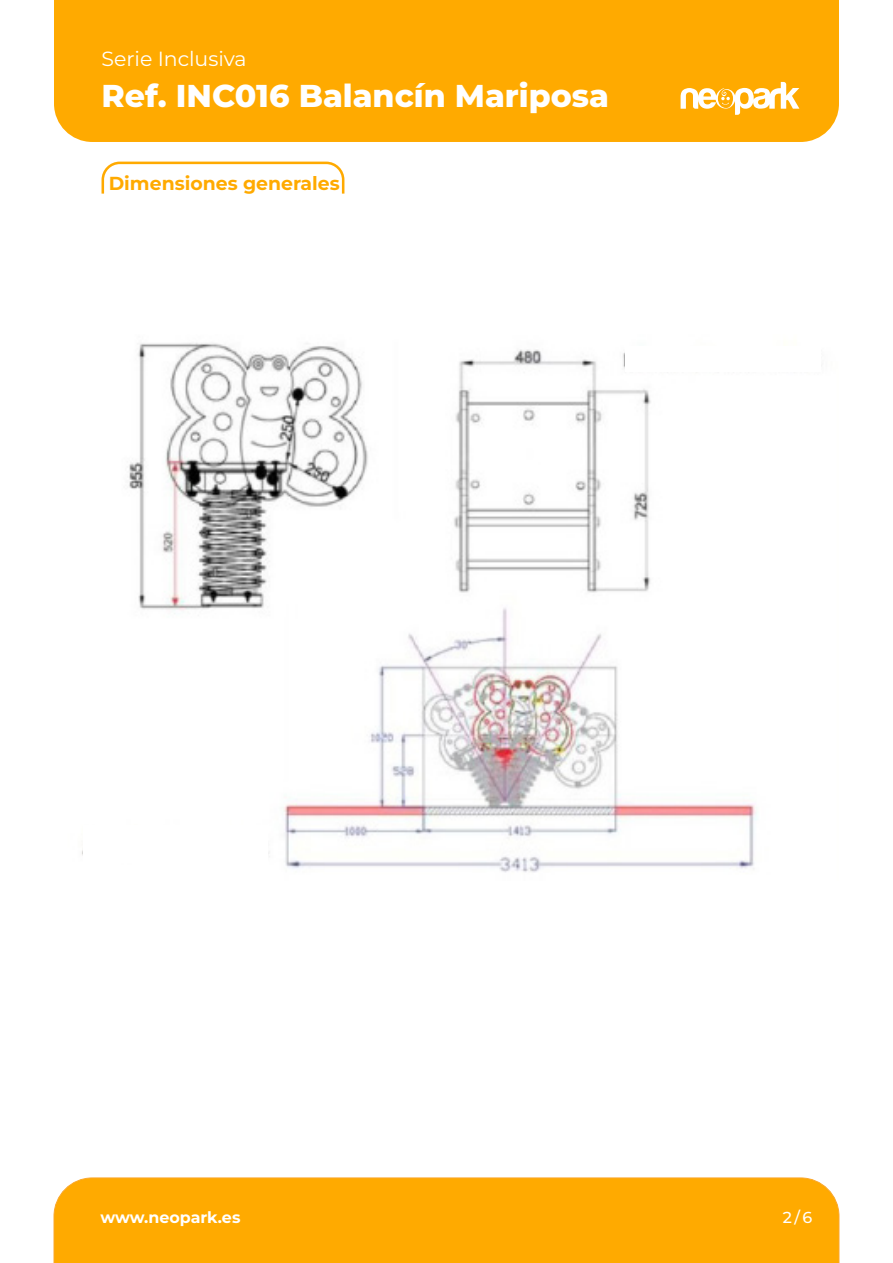
<style>
.page{position:relative;width:893px;height:1263px;background:#fff}
.page>*{position:absolute;margin:0;border:0;box-sizing:border-box;transform-origin:0 0}
.t1{font:800 31.65px "Montserrat";color:#fff}
.t2{font:20.4px "Montserrat";color:#fff}
.t3{font:700 18.9px "Montserrat";color:#fa0}
.t4{font:700 15.9px "Montserrat";color:#fff}
.t5{font:500 15.9px "Montserrat";color:#fff}
</style>
<div class="page">
<div style="left:54px;top:1178px;width:785px;height:85px;background:#fa0"></div>
<div style="left:54px;top:0;width:785px;height:142px;background:#fa0"></div>
<svg style="left:681px;top:82px;width:118px;height:33px"></svg>
<svg style="left:101px;top:161px;width:244px;height:33px"></svg>
<img style="left:81px;top:343px;width:676px;height:530px">
<div style="left:83px;top:825px;width:185px;height:38px;background:#fff"></div>
<div style="left:625px;top:347px;width:196px;height:25px;background:#fff"></div>
<p class="t2" style="left:102px;top:45px;width:147px">Serie Inclusiva</p>
<p class="t1" style="left:102px;top:73px;width:509px">Ref. INC016 Balancín Mariposa</p>
<p class="t3" style="left:109px;top:170px;width:232px">Dimensiones generales</p>
<p class="t4" style="left:100px;top:1206px;width:141px">www.neopark.es</p>
<p class="t5" style="left:783px;top:1206px;width:31px">2/6</p>
</div>
